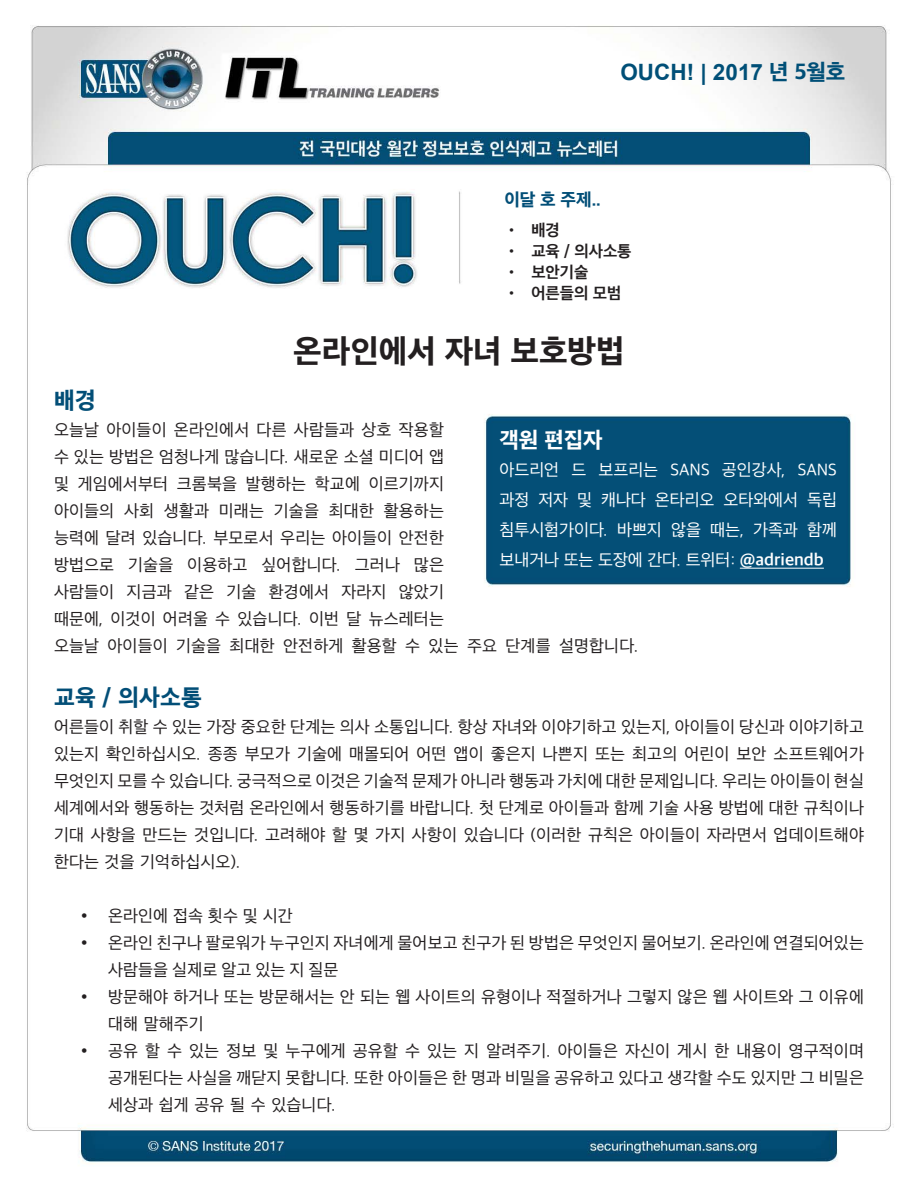
<style>
.page{position:relative;width:918px;height:1188px;background:#fff}
.page>*{position:absolute;margin:0;border:0;box-sizing:border-box;transform-origin:0 0}
.t1{font:800 33px "Apple SD Gothic Neo";color:#231f20}
.MainText{font:800 24px "Apple SD Gothic Neo";letter-spacing:.01em;color:#024e77}
.t2{font:700 22.5px "Arial";color:#004f77}
.MainText-2{font:800 22.5px "Apple SD Gothic Neo";color:#fff}
.t3{font:800 18px "Apple SD Gothic Neo";color:#024e77}
.t4{font:18px "Arial";color:#231f20}
.MainText-3{font:17.25px/27px "Apple SD Gothic Neo";letter-spacing:.01em;color:#231f20}
.Guest_Editor{font:17.25px/30px "Apple SD Gothic Neo";color:#fff}
.t5{font:700 16.5px "Apple SD Gothic Neo";color:#231f20}
.s1{font-family:"Apple SD Gothic Neo";font-weight:800}
.s2{font-weight:700}
</style>
<div class="page">
<img style="left:26px;top:25px;width:865px;height:1139px">
<hr style="left:740px;top:568px;width:84px;height:1px;background:#fff">
<p class="t2" style="left:620px;top:57px;width:226px">OUCH! | 2017 <span class="s1">년 5월호</span></p>
<p class="t3" style="left:504px;top:189px;width:98px">이달 호 주제..</p>
<p class="t5" style="left:504px;top:221px;width:16px">•</p>
<p class="t5" style="left:531px;top:221px;width:30px">배경</p>
<p class="t5" style="left:504px;top:242px;width:16px">•</p>
<p class="t5" style="left:531px;top:242px;width:102px">교육 / 의사소통</p>
<p class="t5" style="left:504px;top:263px;width:16px">•</p>
<p class="t5" style="left:531px;top:263px;width:59px">보안기술</p>
<p class="t5" style="left:504px;top:284px;width:16px">•</p>
<p class="t5" style="left:531px;top:284px;width:91px">어른들의 모범</p>
<p class="t1" style="left:293px;top:333px;width:333px">온라인에서 자녀 보호방법</p>
<p class="MainText" style="left:54px;top:388px;width:43px">배경</p>
<p class="MainText-3" style="left:54px;top:418px;width:392px;text-align:right">오늘날 아이들이 온라인에서 다른 사람들과 상호 작용할 수 있는 방법은 엄청나게 많습니다. 새로운 소셜 미디어 앱 이르기까지</p>
<p class="MainText-3" style="left:54px;top:472px;width:16px">및</p>
<p class="MainText-3" style="left:78px;top:472px;width:92px">게임에서부터</p>
<p class="MainText-3" style="left:246px;top:472px;width:62px">발행하는</p>
<p class="MainText-3" style="left:315px;top:472px;width:47px">학교에</p>
<p class="MainText-3" style="left:177px;top:472px;width:62px">크롬북을</p>
<p class="MainText-3" style="left:54px;top:499px;width:62px">아이들의</p>
<p class="MainText-3" style="left:54px;top:526px;width:392px">능력에 달려 있습니다. 부모로서 우리는 아이들이 안전한</p>
<p class="MainText-3" style="left:414px;top:553px;width:32px">많은</p>
<p class="MainText-3" style="left:124px;top:499px;width:32px">사회</p>
<p class="MainText-3" style="left:164px;top:499px;width:47px">생활과</p>
<p class="MainText-3" style="left:219px;top:499px;width:47px">미래는</p>
<p class="MainText-3" style="left:274px;top:499px;width:47px">기술을</p>
<p class="MainText-3" style="left:329px;top:499px;width:47px">최대한</p>
<p class="MainText-3" style="left:384px;top:499px;width:62px">활용하는</p>
<p class="MainText-3" style="left:54px;top:553px;width:62px">방법으로</p>
<p class="MainText-3" style="left:128px;top:553px;width:47px">기술을</p>
<p class="MainText-3" style="left:187px;top:553px;width:62px">이용하고</p>
<p class="MainText-3" style="left:262px;top:553px;width:81px">싶어합니다.</p>
<p class="MainText-3" style="left:355px;top:553px;width:47px">그러나</p>
<p class="MainText-3" style="left:269px;top:580px;width:62px">환경에서</p>
<p class="MainText-3" style="left:54px;top:580px;width:392px">사람들이<br>때문에, 이것이 어려울 수 있습니다. 이번 달 뉴스레터는</p>
<p class="MainText-3" style="left:127px;top:580px;width:47px">지금과</p>
<p class="MainText-3" style="left:184px;top:580px;width:32px">같은</p>
<p class="MainText-3" style="left:226px;top:580px;width:32px">기술</p>
<p class="MainText-3" style="left:341px;top:580px;width:47px">자라지</p>
<p class="MainText-3" style="left:399px;top:580px;width:47px">않았기</p>
<p class="MainText-2" style="left:500px;top:428px;width:105px">객원 편집자</p>
<p class="Guest_Editor" style="left:500px;top:456px;width:61px">아드리언</p>
<p class="Guest_Editor" style="left:571px;top:456px;width:16px">드</p>
<p class="Guest_Editor" style="left:599px;top:456px;width:61px">보프리는</p>
<p class="Guest_Editor" style="left:670px;top:456px;width:41px">SANS</p>
<p class="Guest_Editor" style="left:722px;top:456px;width:65px">공인강사,</p>
<p class="Guest_Editor" style="left:798px;top:456px;width:41px">SANS</p>
<p class="Guest_Editor" style="left:500px;top:486px;width:31px">과정</p>
<p class="Guest_Editor" style="left:538px;top:486px;width:31px">저자</p>
<p class="Guest_Editor" style="left:577px;top:486px;width:16px">및</p>
<p class="Guest_Editor" style="left:601px;top:486px;width:46px">캐나다</p>
<p class="Guest_Editor" style="left:655px;top:486px;width:61px">온타리오</p>
<p class="Guest_Editor" style="left:724px;top:486px;width:76px">오타와에서</p>
<p class="Guest_Editor" style="left:807px;top:486px;width:31px">독립</p>
<p class="Guest_Editor" style="left:500px;top:516px;width:326px">침투시험가이다.<br>보내거나 또는 도장에 간다. 트위터 <span class="s2">@</span>: <span class="s2">adriendb</span></p>
<p class="Guest_Editor" style="left:617px;top:516px;width:46px">바쁘지</p>
<p class="Guest_Editor" style="left:671px;top:516px;width:31px">않을</p>
<p class="Guest_Editor" style="left:710px;top:516px;width:35px">때는,</p>
<p class="Guest_Editor" style="left:753px;top:516px;width:46px">가족과</p>
<p class="Guest_Editor" style="left:807px;top:516px;width:31px">함께</p>
<p class="MainText-3" style="left:54px;top:634px;width:47px">오늘날</p>
<p class="MainText" style="left:54px;top:685px;width:149px">교육 / 의사소통</p>
<p class="MainText-3" style="left:54px;top:715px;width:812px;text-align:justify">어른들이 취할 수 있는 가장 중요한 단계는 의사 소통입니다. 항상 자녀와 이야기하고 있는지, 아이들이 당신과 이야기하고 있는지 확인하십시오. 종종 부모가 기술에 매몰되어 어떤 앱이 좋은지 나쁜지 또는 최고의 어린이 보안 소프트웨어가 무엇인지 모를 수 있습니다. 궁극적으로 이것은 기술적 문제가 아니라 행동과 가치에 대한 문제입니다. 우리는 아이들이 현실 세계에서와 행동하는 것처럼 온라인에서 행동하기를 바랍니다 첫. 단계로 아이들과 함께 기술 사용 방법에 대한 규칙이나 기대 사항을 만드는 것입니다. 고려해야 할 몇 가지 사항이 있습니다 (이러한 규칙은 아이들이 자라면서 업데이트해야 한다는 것을 기억하십시오 .(</p>
<p class="MainText-3" style="left:108px;top:904px;width:186px">온라인에 접속 횟수 및 시간</p>
<p class="MainText-3" style="left:108px;top:634px;width:62px">아이들이</p>
<p class="MainText-3" style="left:176px;top:634px;width:47px">기술을</p>
<p class="MainText-3" style="left:230px;top:634px;width:47px">최대한</p>
<p class="MainText-3" style="left:283px;top:634px;width:62px">안전하게</p>
<p class="MainText-3" style="left:352px;top:634px;width:47px">활용할</p>
<p class="MainText-3" style="left:429px;top:634px;width:32px">있는</p>
<p class="MainText-3" style="left:506px;top:634px;width:47px">단계를</p>
<p class="MainText-3" style="left:559px;top:634px;width:81px">설명합니다.</p>
<p class="MainText-3" style="left:405px;top:634px;width:16px">수</p>
<p class="MainText-3" style="left:467px;top:634px;width:32px">주요</p>
<p class="t4" style="left:81px;top:904px;width:8px">•</p>
<p class="t4" style="left:81px;top:931px;width:8px">•</p>
<p class="t4" style="left:81px;top:985px;width:8px">•</p>
<p class="t4" style="left:81px;top:1039px;width:8px">•</p>
<p class="MainText-3" style="left:108px;top:931px;width:758px">온라인 친구나 팔로워가 누구인지 자녀에게 물어보고 친구가 된 방법은 무엇인지 물어보기. 온라인에 연결되어있는</p>
<p class="MainText-3" style="left:108px;top:958px;width:232px">사람들을 실제로 알고 있는 지 질문</p>
<p class="MainText-3" style="left:108px;top:985px;width:758px">방문해야 하거나 또는 방문해서는 안 되는 웹 사이트의 유형이나 적절하거나 그렇지 않은 웹 사이트와 그 이유에</p>
<p class="MainText-3" style="left:108px;top:1012px;width:97px">대해 말해주기</p>
<p class="MainText-3" style="left:108px;top:1039px;width:758px">공유 할 수 있는 정보 및 누구에게 공유할 수 있는 지 알려주기. 아이들은 자신이 게시 한 내용이 영구적이며</p>
<p class="MainText-3" style="left:108px;top:1066px;width:758px">공개된다는 사실을 깨닫지 못합니다. 또한 아이들은 한 명과 비밀을 공유하고 있다고 생각할 수도 있지만 그 비밀은 세상과 쉽게 공유 될 수 있습니다.</p>
</div>
